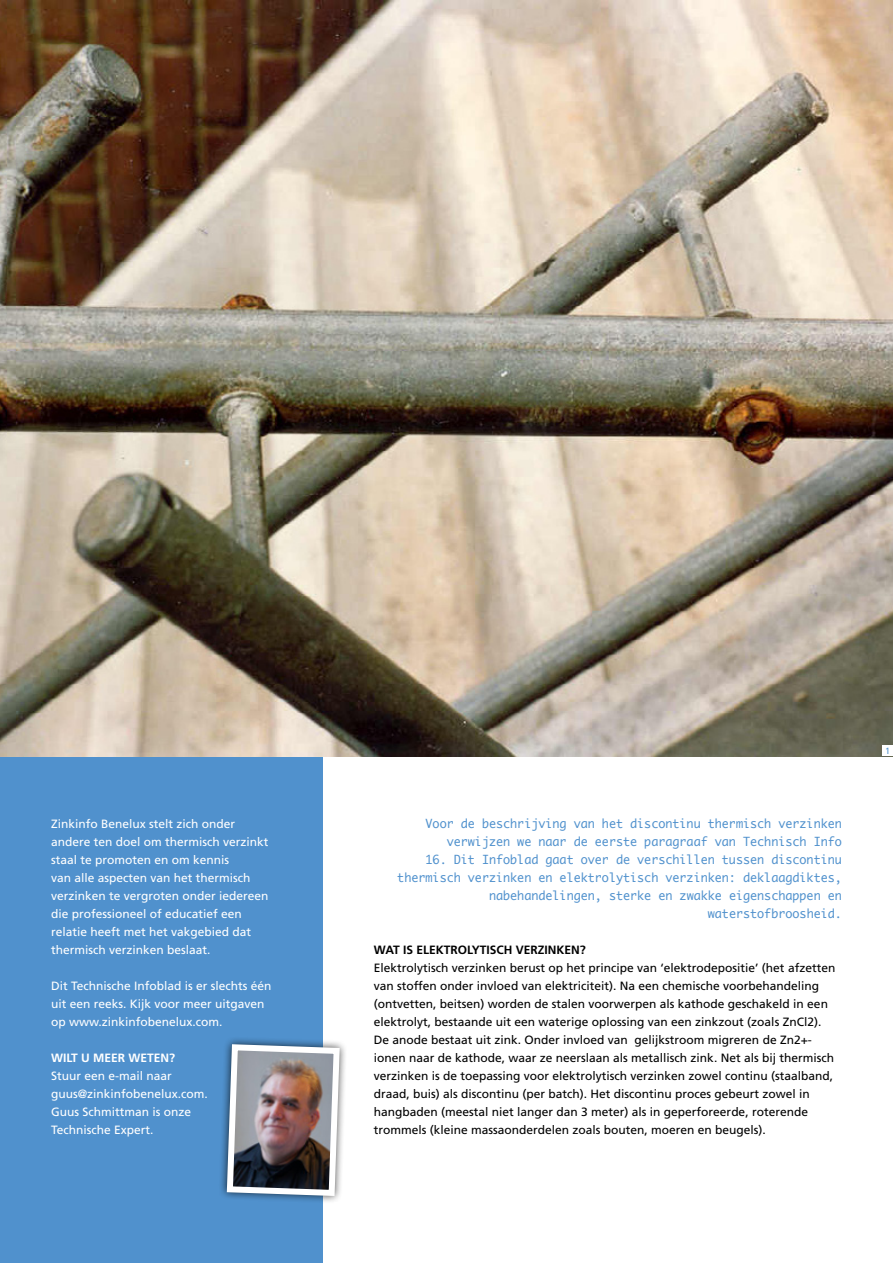
<style>
.page{position:relative;width:893px;height:1263px;background:#fff}
.page>*{position:absolute;margin:0;border:0;box-sizing:border-box;transform-origin:0 0}
.t1{font:12px/18px "Frutiger LT Std";color:#000}
.t2{font:12px/18px "Frutiger LT Std";color:#fff}
.t3{font:12px/18px "Monaco";color:#5091cd;text-align:right}
.t4{font:700 12px "Frutiger LT Std";color:#000}
.t5{font:700 12px "Frutiger LT Std";color:#fff}
.t6{font:9px "Frutiger LT Std";color:#5091cd}
</style>
<div class="page">
<div style="left:0;top:756px;width:323px;height:507px;background:#5091cd"></div>
<div style="left:218px;top:1037px;width:130px;height:167px;background:#000;opacity:.75"></div>
<img style="left:224px;top:1041px;width:119px;height:158px">
<img style="left:0;top:0;width:893px;height:756px">
<div style="left:882px;top:745px;width:11px;height:11px;background:#fff"></div>
<p class="t2" style="left:51px;top:815px;width:219px">Zinkinfo Benelux stelt zich onder andere ten doel om thermisch verzinkt staal te promoten en om kennis<br>van alle aspecten van het thermisch verzinken te vergroten onder iedereen die professioneel of educatief een relatie heeft met het vakgebied dat thermisch verzinken beslaat.</p>
<p class="t2" style="left:51px;top:977px;width:222px">Dit Technische Infoblad is er slechts één uit een reeks. Kijk voor meer uitgaven op www.zinkinfobenelux.com.</p>
<p class="t5" style="left:51px;top:1051px;width:126px">WILT U MEER WETEN?</p>
<p class="t2" style="left:51px;top:1067px;width:158px">Stuur een e-mail naar guus@zinkinfobenelux.com.<br>Guus Schmittman is onze<br>Technische Expert.</p>
<p class="t3" style="left:426px;top:814px;width:418px">Voor de beschrijving van het discontinu thermisch verzinken verwijzen we naar de eerste paragraaf van Technisch Info</p>
<p class="t3" style="left:397px;top:850px;width:446px">16. Dit Infoblad gaat over de verschillen tussen discontinu thermisch verzinken en elektrolytisch verzinken: deklaagdiktes, nabehandelingen, sterke en zwakke eigenschappen en waterstofbroosheid.</p>
<p class="t4" style="left:374px;top:943px;width:214px">WAT IS ELEKTROLYTISCH VERZINKEN?</p>
<p class="t1" style="left:374px;top:959px;width:463px">Elektrolytisch verzinken berust op het principe van ‘elektrodepositie’ (het afzetten van stoffen onder invloed van elektriciteit). Na een chemische voorbehandeling (ontvetten, beitsen) worden de stalen voorwerpen als kathode geschakeld in een elektrolyt, bestaande uit een waterige oplossing van een zinkzout (zoals ZnCl2).<br>De anode bestaat uit zink. Onder invloed van gelijkstroom migreren de Zn2+- ionen naar de kathode, waar ze neerslaan als metallisch zink. Net als bij thermisch verzinken is de toepassing voor elektrolytisch verzinken zowel continu (staalband, draad, buis) als discontinu (per batch). Het discontinu proces gebeurt zowel in hangbaden (meestal niet langer dan 3 meter) als in geperforeerde, roterende trommels (kleine massaonderdelen zoals bouten, moeren en beugels).</p>
<p class="t6" style="left:885px;top:746px;width:7px">1</p>
</div>
